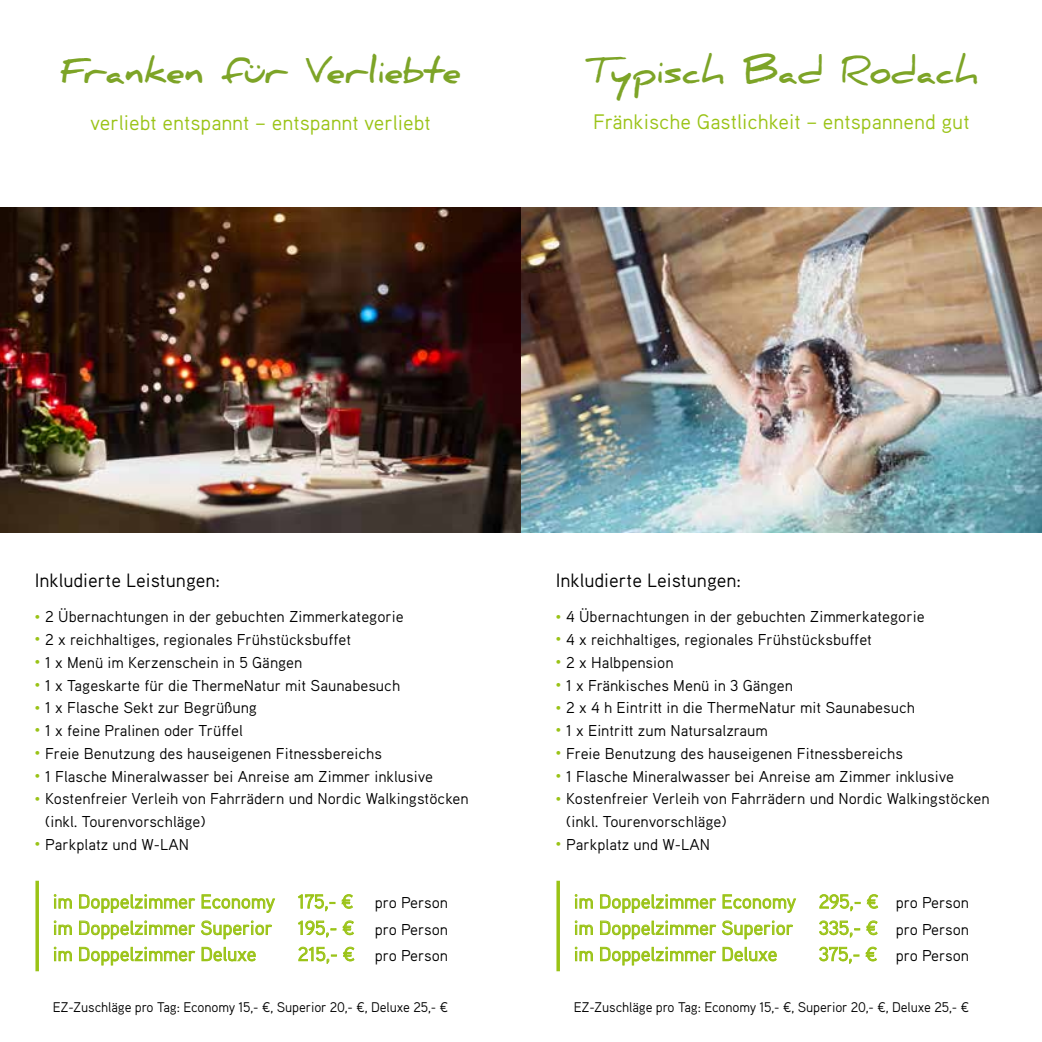
<style>
.page{position:relative;width:1042px;height:1042px;background:#fff}
.page>*{position:absolute;margin:0;border:0;box-sizing:border-box;transform-origin:0 0}
.t1{font:700 35px "Daniel";color:#7da427}
.t2{font:21px "Aaux Pro";color:#9ac316}
.t3{font:19.25px/26.2px "Aaux Pro";color:#9ac316}
.t4{font:19.25px "Aaux Pro";color:#000}
.t5{font:15.75px/22.8px "Aaux Pro";color:#000}
.t6{font:14px "Aaux Pro";letter-spacing:-.01em;color:#000}
.s1{font-size:12.25px;color:#9ac316}
.s2{font-size:15.75px;color:#000}
.s3{font-size:19.25px;color:#9ac316}
</style>
<div class="page">
<svg style="left:54px;top:894px;width:18px;height:15px"></svg>
<svg style="left:79px;top:894px;width:116px;height:19px"></svg>
<svg style="left:201px;top:894px;width:74px;height:19px"></svg>
<svg style="left:298px;top:894px;width:37px;height:17px"></svg>
<svg style="left:341px;top:894px;width:12px;height:15px"></svg>
<svg style="left:54px;top:920px;width:18px;height:15px"></svg>
<svg style="left:79px;top:920px;width:116px;height:19px"></svg>
<svg style="left:201px;top:920px;width:71px;height:19px"></svg>
<svg style="left:298px;top:920px;width:38px;height:17px"></svg>
<svg style="left:342px;top:920px;width:12px;height:15px"></svg>
<svg style="left:54px;top:946px;width:18px;height:15px"></svg>
<svg style="left:79px;top:946px;width:116px;height:19px"></svg>
<svg style="left:201px;top:947px;width:55px;height:14px"></svg>
<svg style="left:298px;top:946px;width:39px;height:18px"></svg>
<svg style="left:343px;top:946px;width:12px;height:15px"></svg>
<svg style="left:35px;top:881px;width:4px;height:90px"></svg>
<img style="left:0;top:207px;width:521px;height:325px">
<svg style="left:574px;top:894px;width:19px;height:15px"></svg>
<svg style="left:600px;top:894px;width:116px;height:19px"></svg>
<svg style="left:722px;top:894px;width:74px;height:19px"></svg>
<svg style="left:819px;top:894px;width:41px;height:17px"></svg>
<svg style="left:866px;top:894px;width:12px;height:15px"></svg>
<svg style="left:574px;top:920px;width:19px;height:15px"></svg>
<svg style="left:600px;top:920px;width:116px;height:19px"></svg>
<svg style="left:722px;top:920px;width:71px;height:19px"></svg>
<svg style="left:819px;top:920px;width:41px;height:17px"></svg>
<svg style="left:866px;top:920px;width:12px;height:15px"></svg>
<svg style="left:574px;top:946px;width:19px;height:15px"></svg>
<svg style="left:600px;top:946px;width:116px;height:19px"></svg>
<svg style="left:722px;top:947px;width:55px;height:14px"></svg>
<svg style="left:819px;top:946px;width:40px;height:18px"></svg>
<svg style="left:865px;top:946px;width:12px;height:15px"></svg>
<svg style="left:556px;top:881px;width:4px;height:90px"></svg>
<img style="left:521px;top:207px;width:521px;height:325px">
<h1 class="t1" style="left:60px;top:50px;width:402px">Franken für Verliebte</h1>
<h2 class="t2" style="left:90px;top:110px;width:342px">verliebt entspannt – entspannt verliebt</h2>
<h1 class="t1" style="left:584px;top:50px;width:397px">Typisch Bad Rodach</h1>
<h2 class="t2" style="left:593px;top:109px;width:378px">Fränkische Gastlichkeit – entspannend gut</h2>
<p class="t4" style="left:35px;top:568px;width:187px">Inkludierte Leistungen:</p>
<p class="t5" style="left:35px;top:605px;width:370px"><span class="s1">•</span> 2 Übernachtungen in der gebuchten Zimmerkategorie</p>
<p class="t5" style="left:35px;top:628px;width:318px"><span class="s1">•</span> 2 x reichhaltiges, regionales Frühstücksbuffet</p>
<p class="t5" style="left:35px;top:650px;width:269px"><span class="s1">•</span> 1 x Menü im Kerzenschein in 5 Gängen</p>
<p class="t5" style="left:35px;top:673px;width:367px"><span class="s1">•</span> 1 x Tageskarte für die ThermeNatur mit Saunabesuch</p>
<p class="t5" style="left:35px;top:696px;width:224px"><span class="s1">•</span> 1 x Flasche Sekt zur Begrüßung</p>
<p class="t5" style="left:35px;top:719px;width:210px"><span class="s1">•</span> 1 x feine Pralinen oder Trüffel</p>
<p class="t5" style="left:35px;top:741px;width:349px"><span class="s1">•</span> Freie Benutzung des hauseigenen Fitnessbereichs</p>
<p class="t5" style="left:35px;top:764px;width:400px"><span class="s1">•</span> 1 Flasche Mineralwasser bei Anreise am Zimmer inklusive</p>
<p class="t5" style="left:45px;top:787px;width:425px;text-indent:-10px"><span class="s1">•</span> Kostenfreier Verleih von Fahrrädern und Nordic Walkingstöcken (inkl. Tourenvorschläge)</p>
<p class="t5" style="left:35px;top:832px;width:156px"><span class="s1">•</span> Parkplatz und W-LAN</p>
<p class="t4" style="left:556px;top:568px;width:187px">Inkludierte Leistungen:</p>
<p class="t5" style="left:556px;top:605px;width:370px"><span class="s1">•</span> 4 Übernachtungen in der gebuchten Zimmerkategorie</p>
<p class="t5" style="left:556px;top:628px;width:318px"><span class="s1">•</span> 4 x reichhaltiges, regionales Frühstücksbuffet</p>
<p class="t5" style="left:556px;top:650px;width:119px"><span class="s1">•</span> 2 x Halbpension</p>
<p class="t5" style="left:556px;top:673px;width:239px"><span class="s1">•</span> 1 x Fränkisches Menü in 3 Gängen</p>
<p class="t5" style="left:556px;top:696px;width:361px"><span class="s1">•</span> 2 x 4 h Eintritt in die ThermeNatur mit Saunabesuch</p>
<p class="t5" style="left:556px;top:719px;width:214px"><span class="s1">•</span> 1 x Eintritt zum Natursalzraum</p>
<p class="t5" style="left:556px;top:741px;width:349px"><span class="s1">•</span> Freie Benutzung des hauseigenen Fitnessbereichs</p>
<p class="t5" style="left:556px;top:764px;width:400px"><span class="s1">•</span> 1 Flasche Mineralwasser bei Anreise am Zimmer inklusive</p>
<p class="t5" style="left:566px;top:787px;width:425px;text-indent:-10px"><span class="s1">•</span> Kostenfreier Verleih von Fahrrädern und Nordic Walkingstöcken (inkl. Tourenvorschläge)</p>
<p class="t5" style="left:556px;top:832px;width:156px"><span class="s1">•</span> Parkplatz und W-LAN</p>
<p class="t3" style="left:53px;top:888px;width:397px">im Doppelzimmer Economy 175,- ¤ <span class="s2">pro Person </span>im Doppelzimmer Superior</p>
<p class="t5" style="left:298px;top:917px;width:152px"><span class="s3">195,- ¤</span> pro Person</p>
<p class="t3" style="left:574px;top:888px;width:397px">im Doppelzimmer Economy 295,- ¤ <span class="s2">pro Person </span>im Doppelzimmer Superior</p>
<p class="t5" style="left:819px;top:917px;width:152px"><span class="s3">335,- ¤</span> pro Person</p>
<p class="t3" style="left:53px;top:940px;width:205px">im Doppelzimmer Deluxe</p>
<p class="t5" style="left:298px;top:943px;width:152px"><span class="s3">215,- ¤</span> pro Person</p>
<p class="t3" style="left:574px;top:940px;width:205px">im Doppelzimmer Deluxe</p>
<p class="t5" style="left:819px;top:943px;width:152px"><span class="s3">375,- ¤</span> pro Person</p>
<p class="t6" style="left:53px;top:998px;width:397px">EZ-Zuschläge pro Tag: Economy 15,- ¤, Superior 20,- ¤, Deluxe 25,- ¤</p>
<p class="t6" style="left:574px;top:998px;width:397px">EZ-Zuschläge pro Tag: Economy 15,- ¤, Superior 20,- ¤, Deluxe 25,- ¤</p>
</div>
